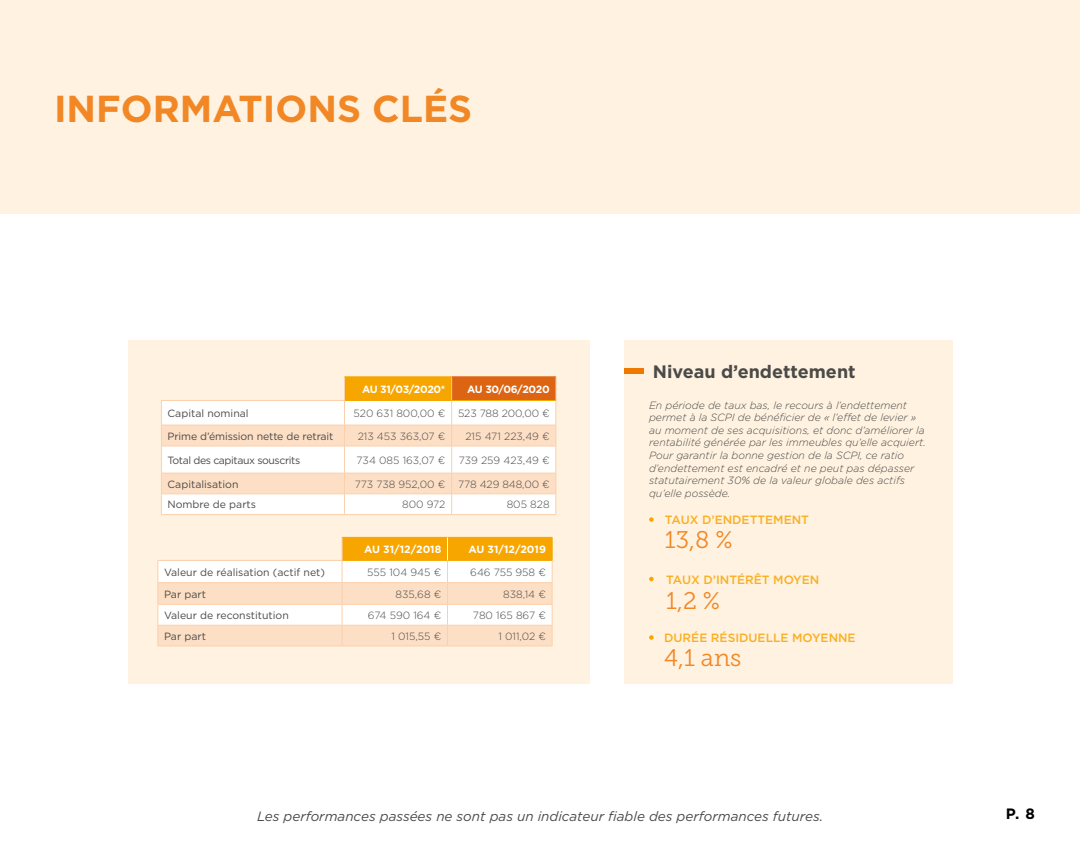
<style>
.page{position:relative;width:1080px;height:864px;background:#fff}
.page>*{position:absolute;margin:0;border:0;box-sizing:border-box;transform-origin:0 0}
.t1{font:700 37.5px "Gotham";color:#f18725}
.t2{font:24px "Museo Slab 300";color:#f18725}
.t3{font:700 18px "Gotham";color:#4a4a49}
.t4{font:700 15px "Gotham";color:#000}
.t5{font:italic 13.5px "Gotham";color:#4a4a49}
.t6{font:500 12px "Gotham";color:#f9af22}
.t7{font:italic 300 10.5px/12.6px "Gotham";color:#4a4a49}
.t8{font:300 10.5px "Gotham";color:#4a4a49}
.t9{font:10.5px "Gotham";color:#4a4a49}
.t10{font:700 10.5px "Gotham";letter-spacing:-.025em;color:#fff}
.t11{font:10.5px "Gotham";letter-spacing:-.04em;color:#4a4a49}
.t12{font:700 10.5px "Gotham";color:#fff}
</style>
<div class="page">
<div style="left:0;top:0;width:1080px;height:214px;background:#fff2e0"></div>
<div style="left:624px;top:340px;width:328px;height:344px;background:#fff2e0"></div>
<div style="left:624px;top:368px;width:20px;height:6px;background:#ef7900"></div>
<svg style="left:649px;top:517px;width:5px;height:5px"></svg>
<svg style="left:649px;top:577px;width:5px;height:4px"></svg>
<svg style="left:649px;top:635px;width:5px;height:5px"></svg>
<div style="left:128px;top:340px;width:462px;height:344px;background:#fff2e0"></div>
<svg style="left:161px;top:377px;width:396px;height:138px;background:#fce7d1"></svg>
<hr style="left:158px;top:646px;width:184px;height:1px;background:#fbd0ac">
<hr style="left:342px;top:646px;width:106px;height:1px;background:#fbd0ac">
<hr style="left:448px;top:646px;width:105px;height:1px;background:#fbd0ac">
<svg style="left:158px;top:537px;width:395px;height:109px;background:#fde5c5"></svg>
<h1 class="t1" style="left:54px;top:84px;width:420px">INFORMATIONS CLÉS</h1>
<p class="t10" style="left:362px;top:382px;width:85px">AU 31/03/2020*</p>
<p class="t10" style="left:467px;top:382px;width:84px">AU 30/06/2020</p>
<p class="t9" style="left:168px;top:407px;width:83px">Capital nominal</p>
<p class="t8" style="left:354px;top:407px;width:198px">520 631 800,00 € 523 788 200,00 €</p>
<p class="t9" style="left:168px;top:429px;width:167px">Prime d’émission nette de retrait</p>
<p class="t8" style="left:358px;top:429px;width:89px">213 453 363,07 €</p>
<p class="t8" style="left:465px;top:429px;width:86px">215 471 223,49 €</p>
<p class="t11" style="left:168px;top:453px;width:134px">Total des capitaux souscrits</p>
<p class="t8" style="left:357px;top:453px;width:90px">734 085 163,07 €</p>
<p class="t8" style="left:459px;top:453px;width:92px">739 259 423,49 €</p>
<p class="t9" style="left:168px;top:477px;width:72px">Capitalisation</p>
<p class="t8" style="left:355px;top:477px;width:196px">773 738 952,00 € 778 429 848,00 €</p>
<p class="t9" style="left:168px;top:498px;width:90px">Nombre de parts</p>
<p class="t8" style="left:402px;top:498px;width:45px">800 972</p>
<p class="t8" style="left:507px;top:498px;width:44px">805 828</p>
<p class="t12" style="left:364px;top:542px;width:79px">AU 31/12/2018</p>
<p class="t12" style="left:468px;top:542px;width:79px">AU 31/12/2019</p>
<p class="t9" style="left:164px;top:565px;width:163px">Valeur de réalisation (actif net)</p>
<p class="t8" style="left:367px;top:565px;width:76px">555 104 945 €</p>
<p class="t8" style="left:470px;top:565px;width:77px">646 755 958 €</p>
<p class="t9" style="left:164px;top:587px;width:43px">Par part</p>
<p class="t8" style="left:396px;top:587px;width:47px">835,68 €</p>
<p class="t8" style="left:503px;top:587px;width:44px">838,14 €</p>
<p class="t9" style="left:164px;top:609px;width:126px">Valeur de reconstitution</p>
<p class="t8" style="left:368px;top:609px;width:75px">674 590 164 €</p>
<p class="t8" style="left:473px;top:609px;width:75px">780 165 867 €</p>
<p class="t9" style="left:164px;top:629px;width:43px">Par part</p>
<p class="t8" style="left:392px;top:629px;width:51px">1 015,55 €</p>
<p class="t8" style="left:498px;top:629px;width:49px">1 011,02 €</p>
<h3 class="t3" style="left:653px;top:360px;width:204px">Niveau d’endettement</h3>
<p class="t7" style="left:649px;top:398px;width:278px">En période de taux bas, le recours à l’endettement permet à la SCPI de bénéficier de « l’effet de levier » au moment de ses acquisitions, et donc d’améliorer la rentabilité générée par les immeubles qu’elle acquiert.<br>Pour garantir la bonne gestion de la SCPI, ce ratio d’endettement est encadré et ne peut pas dépasser statutairement 30% de la valeur globale des actifs qu’elle possède.</p>
<p class="t6" style="left:665px;top:512px;width:146px">TAUX D’ENDETTEMENT</p>
<h2 class="t2" style="left:665px;top:527px;width:69px">13,8 %</h2>
<p class="t6" style="left:666px;top:572px;width:154px">TAUX D’INTÉRÊT MOYEN</p>
<h2 class="t2" style="left:666px;top:588px;width:55px">1,2 %</h2>
<p class="t6" style="left:664px;top:630px;width:193px">DURÉE RÉSIDUELLE MOYENNE</p>
<h2 class="t2" style="left:664px;top:645px;width:79px">4,1 ans</h2>
<p class="t5" style="left:257px;top:807px;width:568px">Les performances passées ne sont pas un indicateur fiable des performances futures.</p>
<h3 class="t4" style="left:1006px;top:804px;width:31px">P. 8</h3>
</div>
